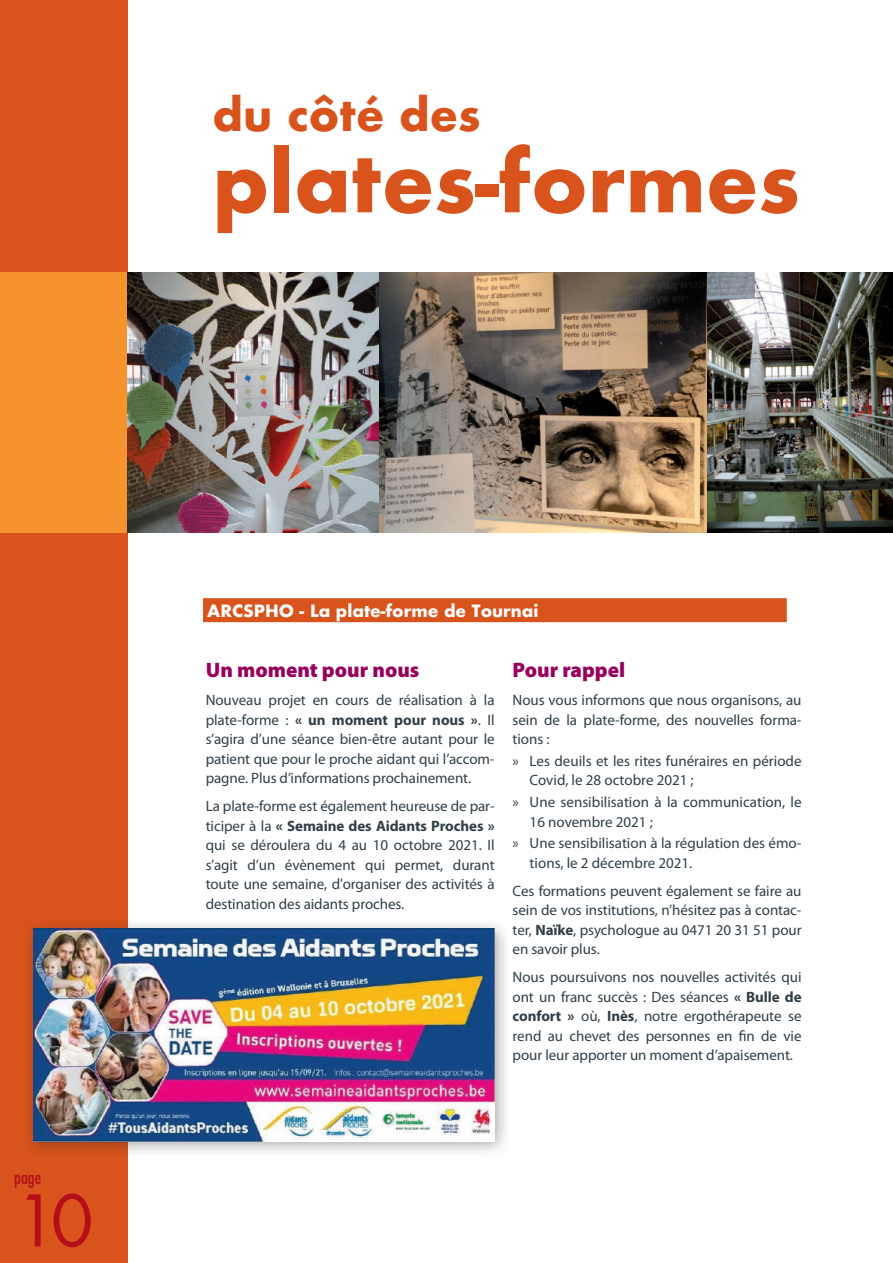
<style>
.page{position:relative;width:893px;height:1263px;background:#fff}
.page>*{position:absolute;margin:0;border:0;box-sizing:border-box;transform-origin:0 0}
.t1{font:700 81px "Futura";color:#d9531c}
.t2{font:69.15px "Futura";color:#b50e1a}
.t3{font:700 43.65px "Futura";color:#d9531c}
.t4{font:900 21px "Myriad Pro";color:#97015e}
.t5{font:condensed 18px "Futura";color:#b50e1a}
.t6{font:700 16.5px "Futura";color:#fff}
.t7{font:15px/19.5px "Myriad Pro";letter-spacing:-.005em;color:#313f48;text-align:justify}
.s1{font-weight:700}
</style>
<div class="page">
<div style="left:0;top:0;width:128px;height:1263px;background:#d9531c"></div>
<div style="left:203px;top:598px;width:584px;height:24px;background:#d9531c"></div>
<div style="left:22px;top:917px;width:489px;height:241px;background:#231f20;opacity:.4"></div>
<img style="left:33px;top:929px;width:461px;height:212px">
<div style="left:0;top:272px;width:128px;height:260px;background:#f7932c"></div>
<img style="left:128px;top:272px;width:579px;height:260px">
<img style="left:707px;top:272px;width:186px;height:260px">
<h3 class="t3" style="left:213px;top:83px;width:269px">du côté des</h3>
<h1 class="t1" style="left:213px;top:123px;width:588px">plates-formes</h1>
<p class="t5" style="left:14px;top:1166px;width:29px">page</p>
<h2 class="t2" style="left:15px;top:1173px;width:80px">10</h2>
<p class="t6" style="left:207px;top:598px;width:333px">ARCSPHO - La plate-forme de Tournai</p>
<h3 class="t4" style="left:206px;top:658px;width:215px">Un moment pour nous</h3>
<p class="t7" style="left:206px;top:691px;width:290px">Nouveau projet en cours de réalisation à la plate-forme : <span class="s1">« un moment pour nous »</span>. Il s’agira d’une séance bien-être autant pour le patient que pour le proche aidant qui l’accom&shy;pagne. Plus d’informations prochainement.</p>
<p class="t7" style="left:206px;top:797px;width:290px">La plate-forme est également heureuse de par&shy;ticiper à la <span class="s1">« Semaine des Aidants Proches » </span>qui se déroulera du 4 au 10 octobre 2021. Il s’agit d’un évènement qui permet, durant toute une semaine, d'organiser des activités à destination des aidants proches.</p>
<h3 class="t4" style="left:513px;top:658px;width:114px">Pour rappel</h3>
<p class="t7" style="left:513px;top:691px;width:290px">Nous vous informons que nous organisons, au sein de la plate-forme, des nouvelles forma&shy;tions :</p>
<p class="t7" style="left:530px;top:751px;width:273px;text-indent:-17px">» Les deuils et les rites funéraires en période<br>Covid, le 28 octobre 2021 ;</p>
<p class="t7" style="left:530px;top:792px;width:273px;text-indent:-17px">» Une sensibilisation à la communication, le<br>16 novembre 2021 ;</p>
<p class="t7" style="left:530px;top:834px;width:273px;text-indent:-17px">» Une sensibilisation à la régulation des émo&shy;tions, le 2 décembre 2021.</p>
<p class="t7" style="left:513px;top:881px;width:290px">Ces formations peuvent également se faire au sein de vos institutions, n’hésitez pas à contac&shy;ter, <span class="s1">Naïke</span>, psychologue au 0471 20 31 51 pour en savoir plus.</p>
<p class="t7" style="left:513px;top:968px;width:290px">Nous poursuivons nos nouvelles activités qui ont un franc succès : Des séances <span class="s1">« Bulle de confort »</span> où, <span class="s1">Inès</span>, notre ergothérapeute se rend au chevet des personnes en fin de vie pour leur apporter un moment d’apaisement.</p>
</div>
